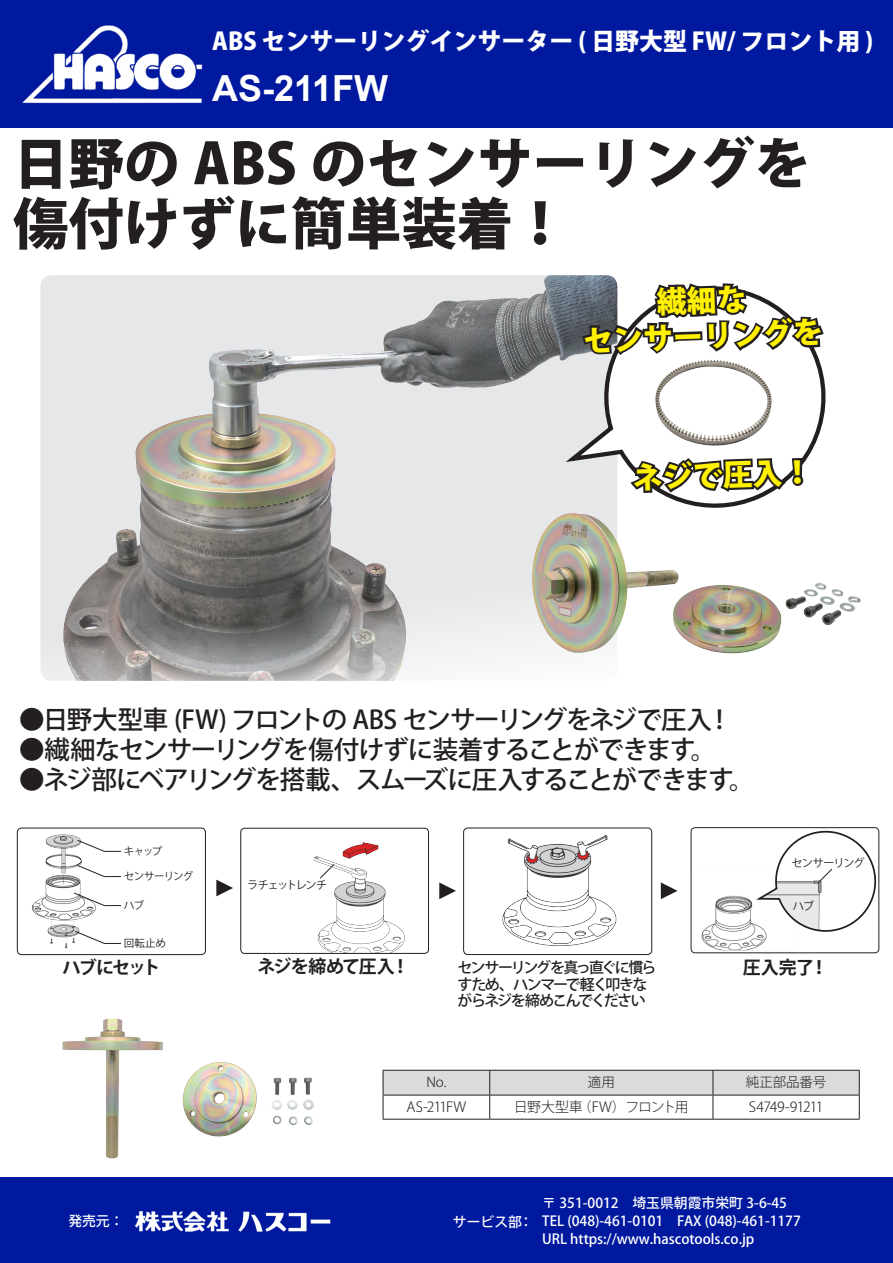
<style>
.page{position:relative;width:893px;height:1263px;background:#fff}
.page>*{position:absolute;margin:0;border:0;box-sizing:border-box;transform-origin:0 0}
.t1{font:800 55.5px "Koz Go Pro";color:#231f20}
.t2{font:700 36px "Arial";color:#fff}
.t3{font:800 30px "Koz Go Pro";color:#fff101}
.t4{font:500 25.5px "Koz Go Pro";letter-spacing:-.055em;color:#231f20}
.t5{font:800 24px "Koz Go Pro";color:#fff}
.t6{font:700 18px "Koz Go Pro";letter-spacing:-.05em;color:#231f20}
.t7{font:500 15px/16.5px "Koz Go Pro";letter-spacing:-.11em;color:#231f20}
.t8{font:300 13.95px "Koz Go Pro";letter-spacing:-.055em;color:#231f20}
.t9{font:500 13.8px "Koz Go Pro";color:#fff}
.t10{font:300 13.5px "Koz Go Pro";color:#231f20}
.t11{font:11.1px "Koz Go Pro";letter-spacing:-.085em;color:#231f20}
.t12{font:11.1px "Koz Go Pro";letter-spacing:-.13em;color:#231f20}
.t13{font:10.5px "Koz Go Pro";letter-spacing:-.065em;color:#231f20}
</style>
<div class="page">
<svg style="left:383px;top:1070px;width:477px;height:49px"></svg>
<hr style="left:383px;top:1119px;width:107px;height:1px;background:#231f20">
<hr style="left:490px;top:1119px;width:223px;height:1px;background:#231f20">
<hr style="left:713px;top:1119px;width:147px;height:1px;background:#231f20">
<div style="left:0;top:0;width:893px;height:128px;background:#00199f"></div>
<div style="left:0;top:1178px;width:893px;height:85px;background:#00199f"></div>
<img style="left:135px;top:1211px;width:196px;height:21px">
<div style="left:17px;top:828px;width:189px;height:127px;border:1px solid #231f20;border-radius:4px"></div>
<img style="left:40px;top:358px;width:518px;height:323px">
<img style="left:526px;top:508px;width:335px;height:150px">
<svg style="left:216px;top:880px;width:17px;height:16px"></svg>
<svg style="left:439px;top:882px;width:15px;height:17px"></svg>
<svg style="left:661px;top:882px;width:16px;height:17px"></svg>
<img style="left:182px;top:1062px;width:132px;height:75px">
<div style="left:691px;top:827px;width:188px;height:126px;border:1px solid #231f20;border-radius:4px"></div>
<img style="left:701px;top:917px;width:66px;height:33px">
<img style="left:715px;top:895px;width:37px;height:22px">
<img style="left:313px;top:828px;width:115px;height:125px">
<div style="left:241px;top:828px;width:188px;height:125px;border:1px solid #231f20;border-radius:4px"></div>
<img style="left:454px;top:831px;width:199px;height:124px">
<svg style="left:558px;top:358px;width:280px;height:161px"></svg>
<img style="left:652px;top:358px;width:122px;height:89px">
<svg style="left:626px;top:455px;width:179px;height:41px"></svg>
<img style="left:62px;top:1018px;width:101px;height:141px">
<svg style="left:752px;top:827px;width:128px;height:109px"></svg>
<img style="left:30px;top:828px;width:108px;height:121px">
<svg style="left:77px;top:840px;width:44px;height:12px"></svg>
<svg style="left:77px;top:865px;width:44px;height:12px"></svg>
<svg style="left:74px;top:892px;width:47px;height:14px"></svg>
<svg style="left:75px;top:931px;width:46px;height:13px"></svg>
<svg style="left:320px;top:864px;width:14px;height:15px"></svg>
<svg style="left:22px;top:25px;width:802px;height:333px"></svg>
<p class="t5" style="left:212px;top:26px;width:662px">ABS センサーリングインサーター ( 日野大型 FW/ フロント用 (</p>
<p class="t2" style="left:212px;top:65px;width:178px">AS-211FW</p>
<p class="t1" style="left:13px;top:128px;width:799px">日野の ABS のセンサーリングを</p>
<p class="t1" style="left:13px;top:188px;width:556px">傷付けずに簡単装着!</p>
<p class="t3" style="left:582px;top:321px;width:241px;rotate:-2deg">センサーリングを</p>
<p class="t3" style="left:632px;top:459px;width:181px;rotate:-2deg">ネジで圧入!</p>
<p class="t4" style="left:19px;top:704px;width:694px">●日野大型車 (FW) フロントの ABS センサーリングをネジで圧入</p>
<p class="t4" style="left:691px;top:734px;width:27px">。</p>
<p class="t4" style="left:707px;top:704px;width:27px">!</p>
<p class="t4" style="left:19px;top:734px;width:678px">●繊細なセンサーリングを傷付けずに装着することができます</p>
<p class="t4" style="left:19px;top:764px;width:716px">●ネジ部にベアリングを搭載、スムーズに圧入することができます</p>
<p class="t4" style="left:729px;top:764px;width:27px">。</p>
<p class="t13" style="left:124px;top:844px;width:40px">キャップ</p>
<p class="t13" style="left:124px;top:870px;width:71px">センサーリング</p>
<p class="t13" style="left:124px;top:899px;width:22px">ハブ</p>
<p class="t13" style="left:124px;top:936px;width:44px">回転止め</p>
<p class="t12" style="left:247px;top:878px;width:81px">ラチェットレンチ</p>
<p class="t11" style="left:791px;top:856px;width:75px">センサーリング</p>
<p class="t11" style="left:793px;top:899px;width:23px">ハブ</p>
<p class="t6" style="left:62px;top:956px;width:100px">ハブにセット</p>
<p class="t9" style="left:68px;top:1212px;width:57px">発売元：</p>
<p class="t6" style="left:257px;top:955px;width:139px">ネジを締めて圧入</p>
<p class="t6" style="left:391px;top:955px;width:19px">！</p>
<p class="t7" style="left:458px;top:960px;width:201px">センサーリングを真っ直ぐに慣ら</p>
<p class="t7" style="left:458px;top:977px;width:191px">すため、ハンマーで軽く叩きながらネジを締めこんでください</p>
<p class="t6" style="left:743px;top:956px;width:73px">圧入完了</p>
<p class="t6" style="left:810px;top:956px;width:19px">!</p>
<p class="t10" style="left:426px;top:1074px;width:22px">No.</p>
<p class="t10" style="left:588px;top:1074px;width:29px">適用</p>
<p class="t10" style="left:746px;top:1074px;width:82px">純正部品番号</p>
<p class="t8" style="left:406px;top:1098px;width:61px">AS-211FW</p>
<p class="t8" style="left:514px;top:1098px;width:70px">日野大型車</p>
<p class="t8" style="left:578px;top:1098px;width:112px">（FW）フロント用</p>
<p class="t8" style="left:749px;top:1098px;width:76px">S4749-91211</p>
<p class="t9" style="left:453px;top:1213px;width:71px">サービス部</p>
<p class="t9" style="left:519px;top:1213px;width:15px">：</p>
<p class="t9" style="left:542px;top:1194px;width:246px">〒 351-0012　埼玉県朝霞市栄町 3-6-45</p>
<p class="t9" style="left:542px;top:1212px;width:260px">TEL (048)-461-0101　FAX )048(-461-1177</p>
<p class="t9" style="left:542px;top:1230px;width:214px">URL https://www.hascotools.co j p.</p>
</div>
